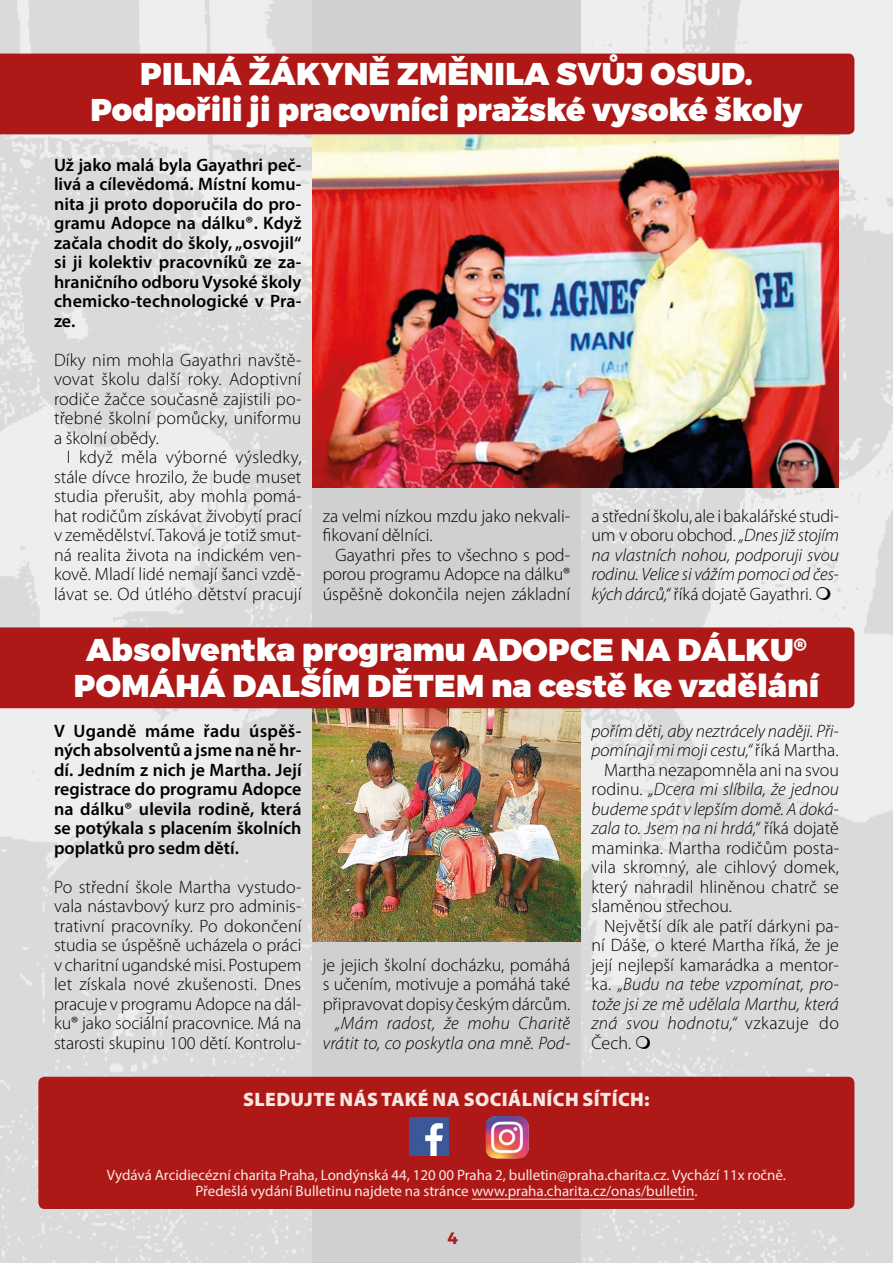
<style>
.page{position:relative;width:893px;height:1263px;background:#fff}
.page>*{position:absolute;margin:0;border:0;box-sizing:border-box;transform-origin:0 0}
.t1{font:900 31.5px/36px "Montserrat";letter-spacing:.01em;color:#fff;text-align:center}
.t2{font:900 19.5px "Myriad Pro";letter-spacing:.02em;color:#f7e8e2}
.t3{font:300 18px/19.5px "Myriad Pro";color:#000;text-align:justify}
.t4{font:italic 300 18px/19.5px "Myriad Pro";color:#000;text-align:justify}
.t5{font:600 18px/19.5px "Myriad Pro";color:#000;text-align:justify}
.t6{font:italic 300 18px "Myriad Pro";letter-spacing:.02em;color:#000}
.t7{font:700 16.5px "Montserrat";color:#ae1917}
.t8{font:15px/16.5px "Myriad Pro";color:#f7e8e2;text-align:center}
.s1{font-style:normal}
</style>
<div class="page">
<img style="left:0;top:0;width:893px;height:1263px">
<div style="left:312px;top:0;width:269px;height:1263px;background:#d0d0d0"></div>
<img style="left:312px;top:708px;width:269px;height:234px">
<div style="left:38px;top:1077px;width:816px;height:132px;background:#ae1917;border-radius:6px"></div>
<hr style="left:472px;top:1199px;width:222px;height:1px;background:#f7e8e2">
<img style="left:409px;top:1117px;width:39px;height:39px">
<img style="left:486px;top:1116px;width:42px;height:42px">
<div style="left:0;top:627px;width:854px;height:81px;background:#ae1917"></div>
<img style="left:312px;top:134px;width:527px;height:354px">
<div style="left:0;top:54px;width:854px;height:80px;background:#ae1917"></div>
<svg style="left:817px;top:587px;width:13px;height:13px"></svg>
<svg style="left:636px;top:1035px;width:14px;height:14px"></svg>
<h1 class="t1" style="left:90px;top:56px;width:715px">Pilná žákyně změnila svůj osud.<br>Podpořili ji pracovníci pražské vysoké školy</h1>
<p class="t5" style="left:54px;top:155px;width:249px">Už jako malá byla Gayathri peč&shy;livá a cílevědomá. Místní komu&shy;nita ji proto doporučila do pro&shy;gramu Adopce na dálku®. Když začala chodit do školy, „osvojil“ si ji kolektiv pracovníků ze za&shy;hraničního odboru Vysoké školy chemicko-technologické v Pra&shy;ze.</p>
<p class="t3" style="left:54px;top:350px;width:249px">Díky nim mohla Gayathri navště&shy;vovat školu další roky. Adoptivní rodiče žačce současně zajistili po&shy;třebné školní pomůcky, uniformu a školní obědy.</p>
<p class="t3" style="left:54px;top:447px;width:249px;text-indent:13px">I když měla výborné výsledky, stále dívce hrozilo, že bude muset studia přerušit, aby mohla pomá&shy;hat rodičům získávat živobytí prací v zemědělství. Taková je totiž smut&shy;ná realita života na indickém ven&shy;kově. Mladí lidé nemají šanci vzdě&shy;lávat se. Od útlého dětství pracují</p>
<p class="t4" style="left:591px;top:506px;width:249px"><span class="s1">a střední školu, ale i bakalářské studi&shy;um v oboru obchod.</span> „Dnes již stojím na vlastních nohou, podporuji svou rodinu. Velice si vážím pomoci od čes&shy;kých dárců,“ <span class="s1">říká dojatě Gayathri.</span></p>
<h1 class="t1" style="left:74px;top:633px;width:747px">Absolventka programu Adopce na dálku<sup>® </sup>pomáhá dalším dětem na cestě ke vzdělání</h1>
<p class="t3" style="left:323px;top:506px;width:249px">za velmi nízkou mzdu jako nekvali&shy;fikovaní dělníci.</p>
<p class="t3" style="left:323px;top:545px;width:249px;text-indent:13px">Gayathri přes to všechno s pod&shy;porou programu Adopce na dálku® úspěšně dokončila nejen základní</p>
<p class="t5" style="left:54px;top:720px;width:249px">V Ugandě máme řadu úspěš&shy;ných absolventů a jsme na ně hr&shy;dí. Jedním z nich je Martha. Její registrace do programu Adopce na dálku® ulevila rodině, která se potýkala s placením školních poplatků pro sedm dětí.</p>
<p class="t3" style="left:54px;top:877px;width:249px">Po střední škole Martha vystudo&shy;vala nástavbový kurz pro adminis&shy;trativní pracovníky. Po dokončení studia se úspěšně ucházela o práci v charitní ugandské misi. Postupem let získala nové zkušenosti. Dnes pracuje v programu Adopce na dál&shy;ku® jako sociální pracovnice. Má na starosti skupinu 100 dětí. Kontrolu-</p>
<p class="t3" style="left:323px;top:955px;width:249px">je jejich školní docházku, pomáhá s učením, motivuje a pomáhá také připravovat dopisy českým dárcům.</p>
<p class="t4" style="left:323px;top:1013px;width:249px;text-align:right">„Mám radost, že mohu Charitě vrátit to, co poskytla ona mně. Pod-</p>
<p class="t4" style="left:591px;top:721px;width:249px">pořím děti, aby neztrácely naději. Při-</p>
<p class="t4" style="left:591px;top:740px;width:249px">pomínají mi moji cestu,“ <span class="s1">říká Martha.</span></p>
<p class="t3" style="left:604px;top:760px;width:236px">Martha nezapomněla ani na svou</p>
<p class="t4" style="left:591px;top:779px;width:249px"><span class="s1">rodinu.</span> „Dcera mi slíbila, že jednou</p>
<p class="t4" style="left:591px;top:799px;width:249px">budeme spát v lepším domě. A doká-</p>
<p class="t4" style="left:591px;top:818px;width:249px">zala to. Jsem na ni hrdá,“ <span class="s1">říká dojatě</span></p>
<p class="t3" style="left:591px;top:838px;width:249px">maminka. Martha rodičům posta-</p>
<p class="t3" style="left:591px;top:857px;width:249px">vila skromný, ale cihlový domek,</p>
<p class="t3" style="left:591px;top:877px;width:249px">který nahradil hliněnou chatrč se</p>
<p class="t3" style="left:591px;top:896px;width:142px">slaměnou střechou.</p>
<p class="t3" style="left:604px;top:916px;width:236px">Největší dík ale patří dárkyni pa-</p>
<p class="t3" style="left:591px;top:935px;width:249px">ní Dáše, o které Martha říká, že je</p>
<p class="t3" style="left:591px;top:954px;width:249px">její nejlepší kamarádka a mentor-</p>
<p class="t4" style="left:591px;top:974px;width:249px"><span class="s1">ka.</span> „Budu na tebe vzpomínat, pro-</p>
<p class="t4" style="left:591px;top:994px;width:249px">tože jsi ze mě udělala Marthu, která</p>
<p class="t6" style="left:591px;top:1012px;width:249px">zná svou hodnotu,“ <span class="s1">vzkazuje do</span></p>
<p class="t3" style="left:591px;top:1032px;width:41px">Čech.</p>
<p class="t2" style="left:243px;top:1087px;width:408px">SLEDUJTE NÁS TAKÉ NA SOCIÁLNÍCH SÍTÍCH:</p>
<p class="t8" style="left:107px;top:1166px;width:681px">Vydává Arcidiecézní charita Praha, Londýnská 44, 120 00 Praha 2, bulletin@praha.charita.cz. Vychází 11x ročně.<br>Předešlá vydání Bulletinu najdete na stránce www.praha.charita.cz/onas/bulletin.</p>
<p class="t7" style="left:448px;top:1228px;width:12px">4</p>
</div>
